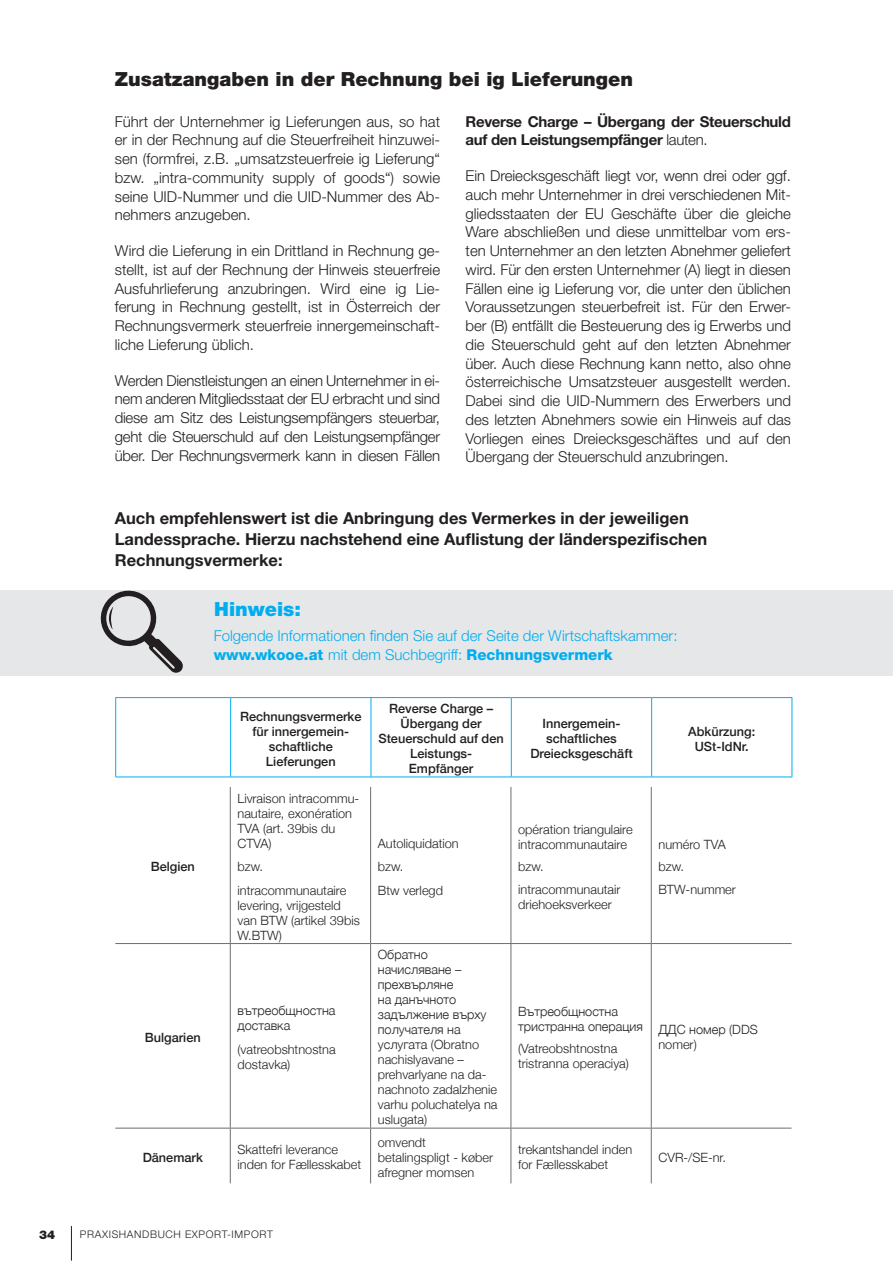
<style>
.page{position:relative;width:893px;height:1263px;background:#fff}
.page>*{position:absolute;margin:0;border:0;box-sizing:border-box;transform-origin:0 0}
.t1{font:900 19.5px "Helvetica Neue LT Std";color:#231f20}
.t2{font:900 19.5px "Helvetica Neue LT Std";color:#00aeef}
.t3{font:700 16.5px/21px "Helvetica Neue LT Std";color:#231f20}
.t4{font:300 15px/18.8px "Helvetica Neue LT Std";letter-spacing:-.005em;color:#231f20;text-align:justify}
.t5{font:300 15px/18.8px "Helvetica Neue LT Std";color:#00aeef}
.t6{font:700 15px/18.8px "Helvetica Neue LT Std";letter-spacing:-.02em;color:#231f20}
.t7{font:300 12.75px/15px "Helvetica Neue";color:#231f20}
.t8{font:500 12.75px/15px "Helvetica Neue";color:#231f20;text-align:center}
.t9{font:900 12px "Helvetica Neue LT Std";color:#231f20}
.t10{font:300 10.5px "Helvetica Neue LT Std";letter-spacing:.06em;color:#231f20}
.s1{font-weight:300}
.s2{font-weight:800}
</style>
<div class="page">
<hr style="left:71px;top:1226px;width:1px;height:34px;background:#231f20">
<hr style="left:230px;top:787px;width:1px;height:156px;background:#6c6d70">
<hr style="left:370px;top:787px;width:1px;height:156px;background:#6c6d70">
<hr style="left:511px;top:787px;width:1px;height:156px;background:#6c6d70">
<hr style="left:651px;top:787px;width:1px;height:156px;background:#6c6d70">
<hr style="left:115px;top:943px;width:115px;height:1px;background:#6c6d70">
<hr style="left:230px;top:943px;width:141px;height:1px;background:#6c6d70">
<hr style="left:230px;top:944px;width:1px;height:184px;background:#6c6d70">
<hr style="left:371px;top:943px;width:140px;height:1px;background:#6c6d70">
<hr style="left:370px;top:944px;width:1px;height:184px;background:#6c6d70">
<hr style="left:511px;top:943px;width:140px;height:1px;background:#6c6d70">
<hr style="left:511px;top:944px;width:1px;height:184px;background:#6c6d70">
<hr style="left:651px;top:943px;width:141px;height:1px;background:#6c6d70">
<hr style="left:651px;top:944px;width:1px;height:184px;background:#6c6d70">
<hr style="left:115px;top:1128px;width:115px;height:1px;background:#6c6d70">
<hr style="left:230px;top:1128px;width:141px;height:1px;background:#6c6d70">
<hr style="left:230px;top:1128px;width:1px;height:55px;background:#6c6d70">
<hr style="left:371px;top:1128px;width:140px;height:1px;background:#6c6d70">
<hr style="left:370px;top:1128px;width:1px;height:55px;background:#6c6d70">
<hr style="left:511px;top:1128px;width:140px;height:1px;background:#6c6d70">
<hr style="left:511px;top:1128px;width:1px;height:55px;background:#6c6d70">
<hr style="left:651px;top:1128px;width:141px;height:1px;background:#6c6d70">
<hr style="left:651px;top:1128px;width:1px;height:55px;background:#6c6d70">
<hr style="left:115px;top:697px;width:116px;height:1px;background:#00aeef">
<hr style="left:115px;top:698px;width:1px;height:78px;background:#00aeef">
<hr style="left:231px;top:697px;width:140px;height:1px;background:#00aeef">
<hr style="left:371px;top:697px;width:140px;height:1px;background:#00aeef">
<hr style="left:511px;top:697px;width:141px;height:1px;background:#00aeef">
<hr style="left:652px;top:697px;width:140px;height:1px;background:#00aeef">
<hr style="left:792px;top:698px;width:1px;height:78px;background:#00aeef">
<hr style="left:230px;top:698px;width:1px;height:78px;background:#00aeef">
<hr style="left:371px;top:698px;width:1px;height:78px;background:#00aeef">
<hr style="left:511px;top:698px;width:1px;height:78px;background:#00aeef">
<hr style="left:651px;top:698px;width:1px;height:78px;background:#00aeef">
<hr style="left:115px;top:776px;width:116px;height:1px;background:#00aeef">
<hr style="left:231px;top:776px;width:140px;height:1px;background:#00aeef">
<hr style="left:371px;top:776px;width:140px;height:1px;background:#00aeef">
<hr style="left:511px;top:776px;width:141px;height:1px;background:#00aeef">
<hr style="left:652px;top:776px;width:140px;height:1px;background:#00aeef">
<div style="left:0;top:591px;width:893px;height:85px;background:#e6e7e9"></div>
<svg style="left:98px;top:590px;width:86px;height:83px"></svg>
<h1 class="t1" style="left:115px;top:68px;width:520px">Zusatzangaben in der Rechnung bei ig Lieferungen</h1>
<p class="t4" style="left:115px;top:112px;width:327px">Führt der Unternehmer ig Lieferungen aus, so hat er in der Rechnung auf die Steuerfreiheit hinzuwei&shy;sen (formfrei, z.B. „umsatzsteuerfreie ig Lieferung“ bzw. „intra-community supply of goods“) sowie seine UID-Nummer und die UID-Nummer des Ab&shy;nehmers anzugeben.</p>
<p class="t4" style="left:115px;top:241px;width:327px">Wird die Lieferung in ein Drittland in Rechnung ge&shy;stellt, ist auf der Rechnung der Hinweis steuerfreie Ausfuhrlieferung anzubringen. Wird eine ig Lie&shy;ferung in Rechnung gestellt, ist in Österreich der Rechnungsvermerk steuerfreie innergemeinschaft&shy;liche Lieferung üblich.</p>
<p class="t4" style="left:115px;top:371px;width:327px">Werden Dienstleistungen an einen Unternehmer in ei&shy;nem anderen Mitgliedsstaat der EU erbracht und sind diese am Sitz des Leistungsempfängers steuerbar, geht die Steuerschuld auf den Leistungsempfänger über. Der Rechnungsvermerk kann in diesen Fällen</p>
<p class="t6" style="left:466px;top:112px;width:327px">Reverse Charge – Übergang der Steuerschuld auf den Leistungsempfänger <span class="s1">lauten.</span></p>
<p class="t4" style="left:466px;top:166px;width:327px">Ein Dreiecksgeschäft liegt vor, wenn drei oder ggf. auch mehr Unternehmer in drei verschiedenen Mit&shy;gliedsstaaten der EU Geschäfte über die gleiche Ware abschließen und diese unmittelbar vom ers&shy;ten Unternehmer an den letzten Abnehmer geliefert wird. Für den ersten Unternehmer (A) liegt in diesen Fällen eine ig Lieferung vor, die unter den üblichen Voraussetzungen steuerbefreit ist. Für den Erwer&shy;ber (B) entfällt die Besteuerung des ig Erwerbs und die Steuerschuld geht auf den letzten Abnehmer über. Auch diese Rechnung kann netto, also ohne österreichische Umsatzsteuer ausgestellt werden.<br>Dabei sind die UID-Nummern des Erwerbers und des letzten Abnehmers sowie ein Hinweis auf das Vorliegen eines Dreiecksgeschäftes und auf den Übergang der Steuerschuld anzubringen.</p>
<p class="t3" style="left:115px;top:507px;width:594px">Auch empfehlenswert ist die Anbringung des Vermerkes in der jeweiligen<br>Landessprache. Hierzu nachstehend eine Auflistung der länderspezifischen<br>Rechnungsvermerke:</p>
<h1 class="t2" style="left:214px;top:597px;width:88px">Hinweis:</h1>
<p class="t5" style="left:214px;top:626px;width:465px">Folgende Informationen finden Sie auf der Seite der Wirtschaftskammer: <span class="s2">www.wkooe.at</span> mit dem Suchbegriff: <span class="s2">Rechnungsvermerk</span></p>
<p class="t8" style="left:151px;top:858px;width:46px">Belgien</p>
<p class="t8" style="left:145px;top:1029px;width:57px">Bulgarien</p>
<p class="t8" style="left:240px;top:708px;width:123px">Rechnungsvermerke für innergemein&shy;schaftliche<br>Lieferungen</p>
<p class="t8" style="left:378px;top:700px;width:127px">Reverse Charge –<br>Übergang der<br>Steuerschuld auf den<br>Leistungs-<br>Empfänger</p>
<p class="t7" style="left:237px;top:790px;width:123px">Livraison intracommu&shy;nautaire, exonération<br>TVA (art. 39bis du<br>CTVA)</p>
<p class="t7" style="left:237px;top:854px;width:110px;line-height:23.5px">bzw. intracommunautaire</p>
<p class="t7" style="left:237px;top:897px;width:124px">levering, vrijgesteld van BTW (artikel 39bis<br>W.BTW)</p>
<p class="t7" style="left:237px;top:1002px;width:100px">вътреобщностна доставка</p>
<p class="t7" style="left:237px;top:1041px;width:100px">(vatreobshtnostna dostavka)</p>
<p class="t7" style="left:378px;top:831px;width:82px;line-height:23.5px">Autoliquidation bzw.<br>Btw verlegd</p>
<p class="t7" style="left:378px;top:946px;width:121px">Обратно начисляване – прехвърляне<br>на данъчното задължение върху получателя на услугата (Obratno nachislyavane – prehvarlyane na da&shy;nachnoto zadalzhenie varhu poluchatelya na uslugata)</p>
<p class="t8" style="left:530px;top:715px;width:104px">Innergemein-‑ schaftliches<br>Dreiecksgeschäft</p>
<p class="t8" style="left:688px;top:723px;width:69px">Abkürzung:<br>USt-IdNr.</p>
<p class="t7" style="left:518px;top:821px;width:116px">opération triangulaire intracommunautaire</p>
<p class="t7" style="left:518px;top:855px;width:104px;line-height:22.2px">bzw. intracommunautair</p>
<p class="t7" style="left:518px;top:895px;width:95px">driehoeksverkeer</p>
<p class="t7" style="left:658px;top:832px;width:79px;line-height:22.2px">numéro TVA bzw.<br>BTW-nummer</p>
<p class="t7" style="left:518px;top:1003px;width:126px">Вътреобщностна тристранна операция</p>
<p class="t7" style="left:518px;top:1040px;width:112px">(Vatreobshtnostna tristranna operaciya)</p>
<p class="t7" style="left:658px;top:1021px;width:101px">ДДС номер (DDS nomer)</p>
<p class="t8" style="left:143px;top:1148px;width:62px">Dänemark</p>
<p class="t7" style="left:237px;top:1141px;width:125px">Skattefri leverance inden for Fællesskabet</p>
<p class="t7" style="left:378px;top:1134px;width:117px">omvendt betalingspligt - køber afregner momsen</p>
<p class="t7" style="left:518px;top:1141px;width:116px">trekantshandel inden for Fællesskabet</p>
<p class="t7" style="left:658px;top:1149px;width:69px">CVR-/SE-nr.</p>
<p class="t9" style="left:39px;top:1227px;width:18px">34</p>
<p class="t10" style="left:80px;top:1227px;width:195px">PRAXISHANDBUCH EXPORT-IMPORT</p>
</div>
